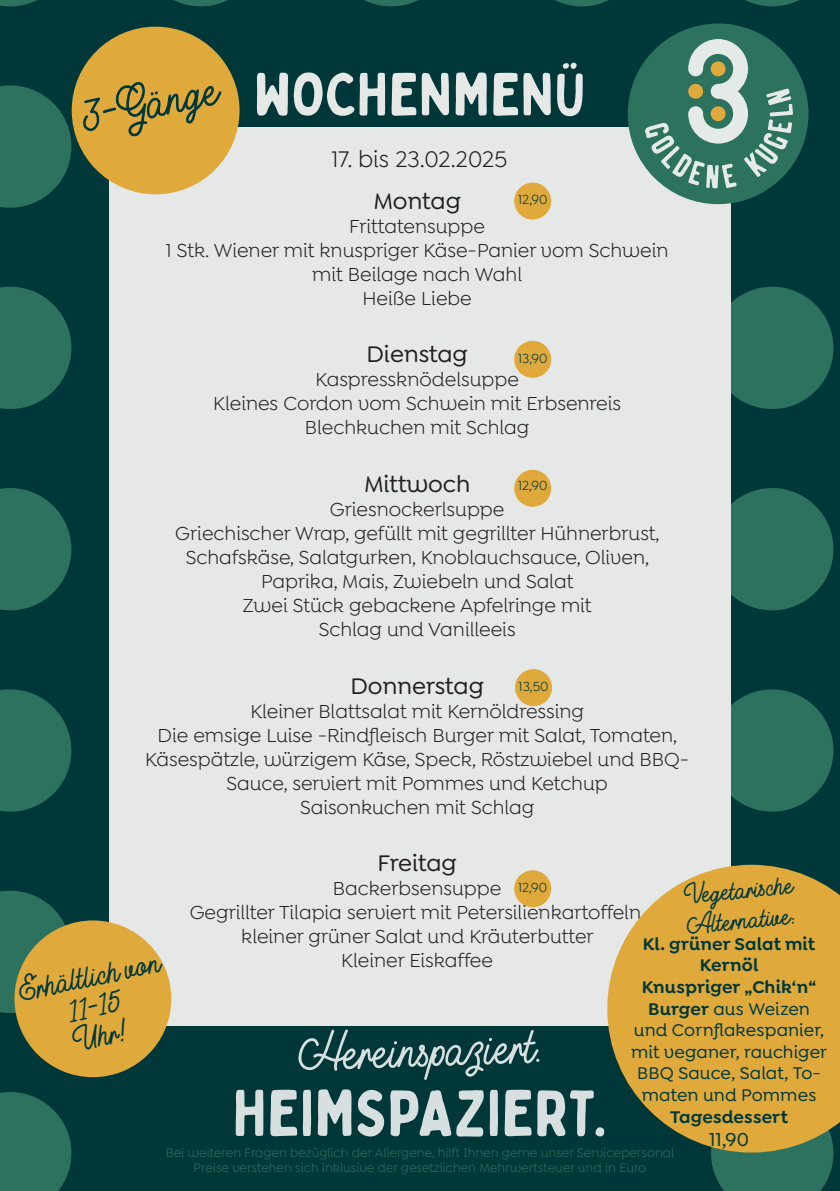
<style>
.page{position:relative;width:840px;height:1191px;background:#fff}
.page>*{position:absolute;margin:0;border:0;box-sizing:border-box;transform-origin:0 0}
.t1{font:64.8px "Bobby Jones Soft";color:#d7dfe0}
.t2{font:60px "Bobby Jones Soft";letter-spacing:.005em;color:#e5e8e7}
.t3{font:56.6px "Buckwheat TC Script";color:#d7dfe0}
.t4{font:54px "Buckwheat TC Script";color:#003839}
.t5{font:36px/30.2px "Buckwheat TC Script";color:#003839;text-align:center}
.t6{font:30px/30.2px "Buckwheat TC Script";color:#003839}
.t7{font:500 24px "Goldplay Alt";color:#231f20}
.t8{font:24px "Goldplay Alt";color:#231f20}
.t9{font:20px/24px "Goldplay Alt";color:#231f20;text-align:center}
.t10{font:500 20px "Goldplay Alt";color:#003839}
.t11{font:500 18px/21.6px "Goldplay Alt";letter-spacing:.005em;color:#003839;text-align:center}
.t12{font:600 18px "Goldplay Alt";letter-spacing:.005em;color:#003839}
.t13{font:14px "Goldplay Alt";color:#003839}
.t14{font:13px/15.6px "Goldplay Alt";color:#2d715f;text-align:center}
.s1{font-weight:600}
</style>
<div class="page">
<div style="left:0;top:0;width:839px;height:1191px;background:#003839"></div>
<svg style="left:0;top:287px;width:71px;height:122px"></svg>
<svg style="left:0;top:488px;width:71px;height:122px"></svg>
<svg style="left:0;top:689px;width:71px;height:122px"></svg>
<svg style="left:0;top:0;width:37px;height:6px"></svg>
<svg style="left:0;top:1092px;width:71px;height:99px"></svg>
<svg style="left:0;top:85px;width:71px;height:123px"></svg>
<svg style="left:0;top:890px;width:65px;height:123px"></svg>
<svg style="left:174px;top:0;width:54px;height:6px"></svg>
<svg style="left:364px;top:0;width:54px;height:6px"></svg>
<svg style="left:555px;top:0;width:54px;height:6px"></svg>
<div style="left:710px;top:287px;width:123px;height:122px;background:#2d715f;border-radius:50%"></div>
<div style="left:710px;top:488px;width:123px;height:122px;background:#2d715f;border-radius:50%"></div>
<div style="left:710px;top:689px;width:123px;height:122px;background:#2d715f;border-radius:50%"></div>
<svg style="left:745px;top:0;width:54px;height:6px"></svg>
<svg style="left:711px;top:1152px;width:122px;height:39px"></svg>
<div style="left:109px;top:127px;width:621px;height:898px;background:#e5e8e7"></div>
<div style="left:627px;top:23px;width:181px;height:181px;background:#2d715f;border-radius:50%"></div>
<svg style="left:644px;top:39px;width:148px;height:149px"></svg>
<div style="left:514px;top:183px;width:37px;height:37px;background:#dfa93c;border-radius:50%"></div>
<div style="left:514px;top:341px;width:37px;height:37px;background:#dfa93c;border-radius:50%"></div>
<div style="left:514px;top:470px;width:37px;height:37px;background:#dfa93c;border-radius:50%"></div>
<div style="left:514px;top:870px;width:37px;height:37px;background:#dfa93c;border-radius:50%"></div>
<svg style="left:607px;top:864px;width:232px;height:288px;fill:#dfa93c"></svg>
<div style="left:72px;top:27px;width:167px;height:167px;background:#dfa93c;border-radius:50%"></div>
<div style="left:14px;top:920px;width:157px;height:157px;background:#dfa93c;border-radius:50%"></div>
<div style="left:514px;top:669px;width:37px;height:37px;background:#dfa93c;border-radius:50%"></div>
<h3 class="t4" style="left:74px;top:84px;width:140px;rotate:-12deg">3-Gänge</h3>
<h2 class="t2" style="left:254px;top:57px;width:332px">WOCHENMENÜ</h2>
<p class="t8" style="left:331px;top:146px;width:177px">17. bis 23.02.2025</p>
<p class="t7" style="left:373px;top:187px;width:89px">Montag</p>
<p class="t9" style="left:166px;top:214px;width:503px">Frittatensuppe<br>1 Stk. Wiener mit knuspriger Käse-Panier vom Schwein mit Beilage nach Wahl<br>Heiße Liebe</p>
<p class="t13" style="left:518px;top:192px;width:31px">12,90</p>
<p class="t7" style="left:366px;top:340px;width:103px">Dienstag</p>
<p class="t9" style="left:213px;top:368px;width:409px">Kaspressknödelsuppe<br>Kleines Cordon vom Schwein mit Erbsenreis<br>Blechkuchen mit Schlag</p>
<p class="t7" style="left:364px;top:470px;width:108px">Mittwoch</p>
<p class="t9" style="left:175px;top:497px;width:485px">Griesnockerlsuppe<br>Griechischer Wrap, gefüllt mit gegrillter Hühnerbrust, Schafskäse, Salatgurken, Knoblauchsauce, Oliven, Paprika, Mais, Zwiebeln und Salat<br>Zwei Stück gebackene Apfelringe mit<br>Schlag und Vanilleeis</p>
<p class="t7" style="left:350px;top:672px;width:135px">Donnerstag</p>
<p class="t9" style="left:145px;top:699px;width:545px">Kleiner Blattsalat mit Kernöldressing<br>Die emsige Luise -Rindfleisch Burger mit Salat, Tomaten, Käsespätzle, würzigem Käse, Speck, Röstzwiebel und BBQ-Sauce, serviert mit Pommes und Ketchup<br>Saisonkuchen mit Schlag</p>
<p class="t7" style="left:377px;top:849px;width:81px">Freitag</p>
<p class="t9" style="left:190px;top:876px;width:456px">Backerbsensuppe<br>Gegrillter Tilapia serviert mit Petersilienkartoffeln, kleiner grüner Salat und Kräuterbutter<br>Kleiner Eiskaffee</p>
<p class="t13" style="left:517px;top:350px;width:31px">13,90</p>
<p class="t13" style="left:517px;top:478px;width:31px">12,90</p>
<p class="t13" style="left:518px;top:678px;width:31px">13,50</p>
<h3 class="t6" style="left:681px;top:880px;width:111px;rotate:-6deg">Vegetarische<br>Alternative:</h3>
<p class="t11" style="left:630px;top:933px;width:197px"><span class="s1">Kl. grüner Salat mit<br>Kernöl<br>Knuspriger „Chik‘n“<br>Burger</span> aus Weizen und Cornflakespanier, mit veganer, rauchiger<br>BBQ Sauce, Salat, To&shy;maten und Pommes</p>
<p class="t12" style="left:669px;top:1105px;width:119px">Tagesdessert</p>
<p class="t10" style="left:708px;top:1128px;width:41px">11,90</p>
<p class="t14" style="left:166px;top:1144px;width:509px">Bei weiteren Fragen bezüglich der Allergene, hilft Ihnen gerne unser Servicepersonal<br>Preise verstehen sich inklusive der gesetzlichen Mehrwertsteuer und in Euro</p>
<p class="t13" style="left:517px;top:879px;width:31px">12,90</p>
<h3 class="t5" style="left:15px;top:975px;width:146px;rotate:-12deg">Erhältlich von<br>11-15<br>Uhr!</h3>
<h3 class="t3" style="left:296px;top:1019px;width:244px;rotate:-2deg">Hereinspaziert.</h3>
<h1 class="t1" style="left:233px;top:1073px;width:375px">HEIMSPAZIERT.</h1>
</div>
